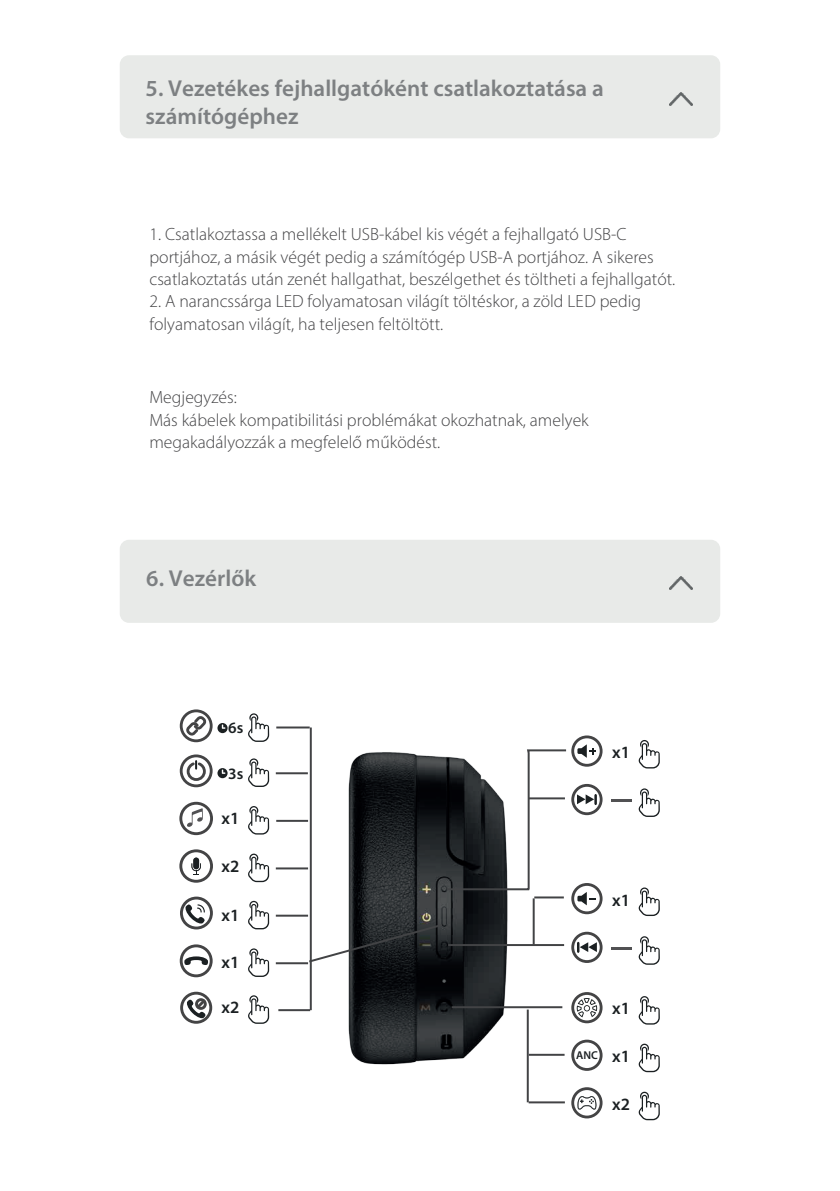
<style>
.page{position:relative;width:840px;height:1191px;background:#fff}
.page>*{position:absolute;margin:0;border:0;box-sizing:border-box;transform-origin:0 0}
.t1{font:600 23px/27.6px "Myriad Pro";color:#7d8082}
.t2{font:300 17.8px/22.2px "Myriad Pro";color:#434345}
.t3{font:600 17.2px "Myriad Pro";color:#1b2022}
.t4{font:600 15.8px "Myriad Pro";color:#1b2022}
.t5{font:600 11.4px "Myriad Pro";color:#1b2022}
.s1{font-size:17.2px}
</style>
<div class="page">
<div style="left:120px;top:55px;width:599px;height:83px;background:#e8eae8;border-radius:9px"></div>
<img style="left:669px;top:92px;width:23px;height:13px">
<div style="left:120px;top:540px;width:599px;height:83px;background:#e8eae8;border-radius:9px"></div>
<img style="left:669px;top:576px;width:23px;height:13px">
<img style="left:179px;top:711px;width:472px;height:410px">
<svg style="left:247px;top:995px;width:22px;height:28px"></svg>
<div style="left:180px;top:991px;width:32px;height:32px;border:3px solid #444445;border-radius:50%"></div>
<svg style="left:186px;top:997px;width:22px;height:22px"></svg>
<svg style="left:247px;top:758px;width:22px;height:29px"></svg>
<svg style="left:217px;top:768px;width:10px;height:10px"></svg>
<div style="left:180px;top:754px;width:32px;height:33px;border:3px solid #444445;border-radius:50%"></div>
<svg style="left:185px;top:760px;width:22px;height:22px"></svg>
<svg style="left:247px;top:806px;width:22px;height:28px"></svg>
<svg style="left:186px;top:808px;width:17px;height:19px"></svg>
<div style="left:179px;top:802px;width:34px;height:33px;border:3px solid #444445;border-radius:50%"></div>
<svg style="left:247px;top:853px;width:22px;height:29px"></svg>
<div style="left:179px;top:849px;width:34px;height:33px;border:3px solid #444445;border-radius:50%"></div>
<div style="left:193px;top:857px;width:6px;height:12px;background:#1b2022;border-radius:3px"></div>
<svg style="left:191px;top:863px;width:10px;height:11px"></svg>
<svg style="left:247px;top:901px;width:22px;height:28px"></svg>
<svg style="left:247px;top:948px;width:22px;height:29px"></svg>
<div style="left:180px;top:944px;width:32px;height:33px;border:3px solid #444445;border-radius:50%"></div>
<svg style="left:184px;top:956px;width:24px;height:9px"></svg>
<svg style="left:247px;top:713px;width:22px;height:29px"></svg>
<svg style="left:217px;top:723px;width:10px;height:10px"></svg>
<div style="left:180px;top:709px;width:32px;height:33px;border:3px solid #444445;border-radius:50%"></div>
<svg style="left:183px;top:713px;width:26px;height:25px"></svg>
<hr style="left:528px;top:1101px;width:36px;height:2px;background:#424345">
<svg style="left:307px;top:922px;width:137px;height:42px"></svg>
<hr style="left:278px;top:1009px;width:32px;height:2px;background:#424345">
<hr style="left:276px;top:726px;width:33px;height:2px;background:#424345">
<hr style="left:309px;top:727px;width:2px;height:283px;background:#424345">
<hr style="left:276px;top:772px;width:32px;height:2px;background:#424345">
<hr style="left:276px;top:820px;width:32px;height:2px;background:#424345">
<hr style="left:276px;top:867px;width:32px;height:2px;background:#424345">
<hr style="left:276px;top:914px;width:32px;height:2px;background:#424345">
<hr style="left:276px;top:962px;width:32px;height:2px;background:#424345">
<hr style="left:448px;top:944px;width:115px;height:2px;background:#424345">
<hr style="left:532px;top:898px;width:2px;height:46px;background:#424345">
<hr style="left:534px;top:896px;width:29px;height:2px;background:#424345">
<hr style="left:451px;top:1006px;width:111px;height:2px;background:#424345">
<hr style="left:526px;top:1009px;width:2px;height:93px;background:#424345">
<hr style="left:528px;top:1053px;width:36px;height:2px;background:#424345">
<svg style="left:445px;top:748px;width:122px;height:143px"></svg>
<svg style="left:638px;top:740px;width:21px;height:28px"></svg>
<div style="left:571px;top:735px;width:31px;height:31px;border:3px solid #444445;border-radius:50%"></div>
<svg style="left:577px;top:744px;width:19px;height:14px"></svg>
<hr style="left:610px;top:799px;width:21px;height:2px;background:#515153">
<svg style="left:638px;top:788px;width:21px;height:29px"></svg>
<svg style="left:576px;top:794px;width:20px;height:11px"></svg>
<div style="left:571px;top:784px;width:31px;height:31px;border:3px solid #444445;border-radius:50%"></div>
<hr style="left:610px;top:947px;width:21px;height:2px;background:#515153">
<svg style="left:638px;top:936px;width:21px;height:28px"></svg>
<svg style="left:576px;top:941px;width:20px;height:12px"></svg>
<div style="left:571px;top:931px;width:31px;height:32px;border:3px solid #444445;border-radius:50%"></div>
<svg style="left:638px;top:1091px;width:21px;height:29px"></svg>
<svg style="left:577px;top:1096px;width:19px;height:13px"></svg>
<div style="left:571px;top:1087px;width:31px;height:31px;border:3px solid #444445;border-radius:50%"></div>
<svg style="left:638px;top:996px;width:21px;height:28px"></svg>
<div style="left:571px;top:992px;width:31px;height:31px;border:3px solid #444445;border-radius:50%"></div>
<svg style="left:576px;top:998px;width:21px;height:19px"></svg>
<svg style="left:638px;top:887px;width:21px;height:29px"></svg>
<div style="left:571px;top:883px;width:31px;height:31px;border:3px solid #444445;border-radius:50%"></div>
<svg style="left:577px;top:892px;width:19px;height:13px"></svg>
<svg style="left:638px;top:1043px;width:21px;height:29px"></svg>
<div style="left:571px;top:1039px;width:31px;height:31px;border:3px solid #444445;border-radius:50%"></div>
<div style="left:180px;top:896px;width:33px;height:33px;border:3px solid #444445;border-radius:50%"></div>
<svg style="left:184px;top:903px;width:22px;height:21px"></svg>
<p class="t1" style="left:145px;top:74px;width:459px">5. Vezetékes fejhallgatóként csatlakoztatása a számítógéphez</p>
<p class="t2" style="left:149px;top:223px;width:527px">1. Csatlakoztassa a mellékelt USB-kábel kis végét a fejhallgató USB-C portjához, a másik végét pedig a számítógép USB-A portjához. A sikeres csatlakoztatás után zenét hallgathat, beszélgethet és töltheti a fejhallgatót.</p>
<p class="t2" style="left:149px;top:290px;width:493px">2. A narancssárga LED folyamatosan világít töltéskor, a zöld LED pedig folyamatosan világít, ha teljesen feltöltött.</p>
<p class="t2" style="left:149px;top:385px;width:440px">Megjegyzés:<br>Más kábelek kompatibilitási problémákat okozhatnak, amelyek megakadályozzák a megfelelő működést.</p>
<p class="t1" style="left:146px;top:564px;width:111px">6. Vezérlők</p>
<p class="t4" style="left:228px;top:718px;width:17px">6s</p>
<p class="t4" style="left:228px;top:763px;width:17px">3s</p>
<p class="t3" style="left:221px;top:807px;width:19px">x1</p>
<p class="t3" style="left:221px;top:855px;width:19px">x2</p>
<p class="t3" style="left:221px;top:904px;width:19px">x1</p>
<p class="t3" style="left:221px;top:951px;width:19px">x1</p>
<p class="t3" style="left:221px;top:996px;width:19px">x2</p>
<p class="t3" style="left:612px;top:741px;width:19px">x1</p>
<p class="t3" style="left:612px;top:889px;width:19px">x1</p>
<p class="t3" style="left:612px;top:997px;width:19px">x1</p>
<p class="t5" style="left:575px;top:1048px;width:55px">ANC <span class="s1">x1</span></p>
<p class="t3" style="left:612px;top:1093px;width:19px">x2</p>
</div>
